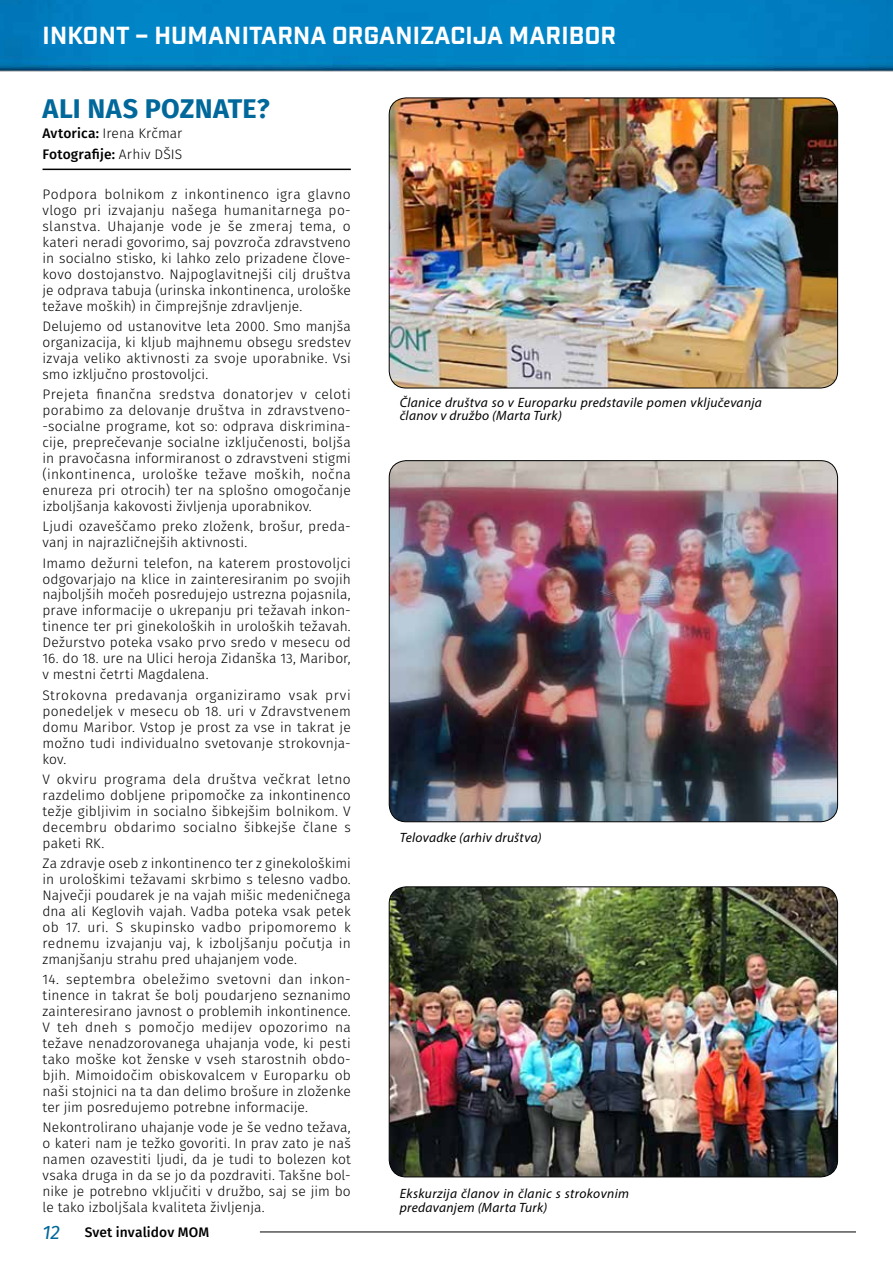
<style>
.page{position:relative;width:893px;height:1263px;background:#fff}
.page>*{position:absolute;margin:0;border:0;box-sizing:border-box;transform-origin:0 0}
.t1{font:700 27px "Fira Sans";letter-spacing:.01em;color:#00689a}
.t2{font:700 24px "Industry";letter-spacing:.01em;color:#fff}
.t3{font:italic 19.5px "Fira Sans";color:#00689a}
.t4{font:300 13.8px/16px "Fira Sans";letter-spacing:.01em;color:#000;text-align:justify}
.t5{font:500 13.8px/20.2px "Fira Sans";letter-spacing:.005em;color:#000}
.t6{font:italic 13.5px/13.5px "Myriad Pro";letter-spacing:.025em;color:#000}
.s1{font-weight:300}
</style>
<div class="page">
<img style="left:0;top:0;width:893px;height:1233px">
<hr style="left:260px;top:1232px;width:596px;height:1px;background:#000">
<img style="left:389px;top:98px;width:449px;height:290px">
<div style="left:389px;top:98px;width:449px;height:290px;border:1px solid #000;border-radius:17px"></div>
<img style="left:389px;top:461px;width:449px;height:361px">
<img style="left:389px;top:887px;width:449px;height:290px">
<div style="left:389px;top:887px;width:449px;height:290px;border:1px solid #000;border-radius:17px"></div>
<hr style="left:43px;top:169px;width:308px;height:1px;background:#000">
<h2 class="t2" style="left:43px;top:21px;width:575px">INKONT – HUMANITARNA ORGANIZACIJA MARIBOR</h2>
<h1 class="t1" style="left:43px;top:90px;width:229px">ALI NAS POZNATE?</h1>
<p class="t5" style="left:43px;top:123px;width:141px">Avtorica: <span class="s1">Irena Krčmar<br></span>Fotografije: <span class="s1">Arhiv DŠIS</span></p>
<p class="t4" style="left:43px;top:186px;width:310px">Podpora bolnikom z inkontinenco igra glavno vlogo pri izvajanju našega humanitarnega po&shy;slanstva. Uhajanje vode je še zmeraj tema, o kateri neradi govorimo, saj povzroča zdravstveno in socialno stisko, ki lahko zelo prizadene člove&shy;kovo dostojanstvo. Najpoglavitnejši cilj društva je odprava tabuja (urinska inkontinenca, urološke težave moških) in čimprejšnje zdravljenje.</p>
<p class="t4" style="left:43px;top:318px;width:310px">Delujemo od ustanovitve leta 2000. Smo manjša organizacija, ki kljub majhnemu obsegu sredstev izvaja veliko aktivnosti za svoje uporabnike. Vsi smo izključno prostovoljci.</p>
<p class="t4" style="left:43px;top:386px;width:310px">Prejeta finančna sredstva donatorjev v celoti porabimo za delovanje društva in zdravstveno--socialne programe, kot so: odprava diskrimina&shy;cije, preprečevanje socialne izključenosti, boljša in pravočasna informiranost o zdravstveni stigmi (inkontinenca, urološke težave moških, nočna enureza pri otrocih) ter na splošno omogočanje izboljšanja kakovosti življenja uporabnikov.</p>
<p class="t4" style="left:43px;top:518px;width:310px">Ljudi ozaveščamo preko zloženk, brošur, preda&shy;vanj in najrazličnejših aktivnosti.</p>
<p class="t4" style="left:43px;top:555px;width:310px">Imamo dežurni telefon, na katerem prostovoljci odgovarjajo na klice in zainteresiranim po svojih najboljših močeh posredujejo ustrezna pojasnila, prave informacije o ukrepanju pri težavah inkon&shy;tinence ter pri ginekoloških in uroloških težavah.<br>Dežurstvo poteka vsako prvo sredo v mesecu od</p>
<p class="t4" style="left:43px;top:650px;width:310px">16. do 18. ure na Ulici heroja Zidanška 13, Maribor, v mestni četrti Magdalena.</p>
<p class="t4" style="left:43px;top:687px;width:310px">Strokovna predavanja organiziramo vsak prvi ponedeljek v mesecu ob 18. uri v Zdravstvenem domu Maribor. Vstop je prost za vse in takrat je možno tudi individualno svetovanje strokovnja&shy;kov.</p>
<p class="t4" style="left:43px;top:771px;width:310px">V okviru programa dela društva večkrat letno razdelimo dobljene pripomočke za inkontinenco težje gibljivim in socialno šibkejšim bolnikom. V decembru obdarimo socialno šibkejše člane s paketi RK.</p>
<p class="t4" style="left:43px;top:855px;width:310px">Za zdravje oseb z inkontinenco ter z ginekološkimi in urološkimi težavami skrbimo s telesno vadbo.<br>Največji poudarek je na vajah mišic medeničnega dna ali Keglovih vajah. Vadba poteka vsak petek ob 17. uri. S skupinsko vadbo pripomoremo k rednemu izvajanju vaj, k izboljšanju počutja in zmanjšanju strahu pred uhajanjem vode.</p>
<p class="t4" style="left:43px;top:971px;width:310px">14. septembra obeležimo svetovni dan inkon&shy;tinence in takrat še bolj poudarjeno seznanimo zainteresirano javnost o problemih inkontinence.<br>V teh dneh s pomočjo medijev opozorimo na težave nenadzorovanega uhajanja vode, ki pesti tako moške kot ženske v vseh starostnih obdo&shy;bjih. Mimoidočim obiskovalcem v Europarku ob naši stojnici na ta dan delimo brošure in zloženke ter jim posredujemo potrebne informacije.</p>
<p class="t4" style="left:43px;top:1119px;width:310px">Nekontrolirano uhajanje vode je še vedno težava, o kateri nam je težko govoriti. In prav zato je naš namen ozavestiti ljudi, da je tudi to bolezen kot vsaka druga in da se jo da pozdraviti. Takšne bol&shy;nike je potrebno vključiti v družbo, saj se jim bo le tako izboljšala kvaliteta življenja.</p>
<h3 class="t3" style="left:43px;top:1219px;width:19px">12</h3>
<p class="t5" style="left:85px;top:1222px;width:126px">Svet invalidov MOM</p>
<p class="t6" style="left:400px;top:395px;width:364px">Članice društva so v Europarku predstavile pomen vključevanja članov v družbo (Marta Turk)</p>
<p class="t6" style="left:400px;top:831px;width:143px">Telovadke (arhiv društva)</p>
<p class="t6" style="left:400px;top:1187px;width:231px">Ekskurzija članov in članic s strokovnim predavanjem (Marta Turk)</p>
</div>
